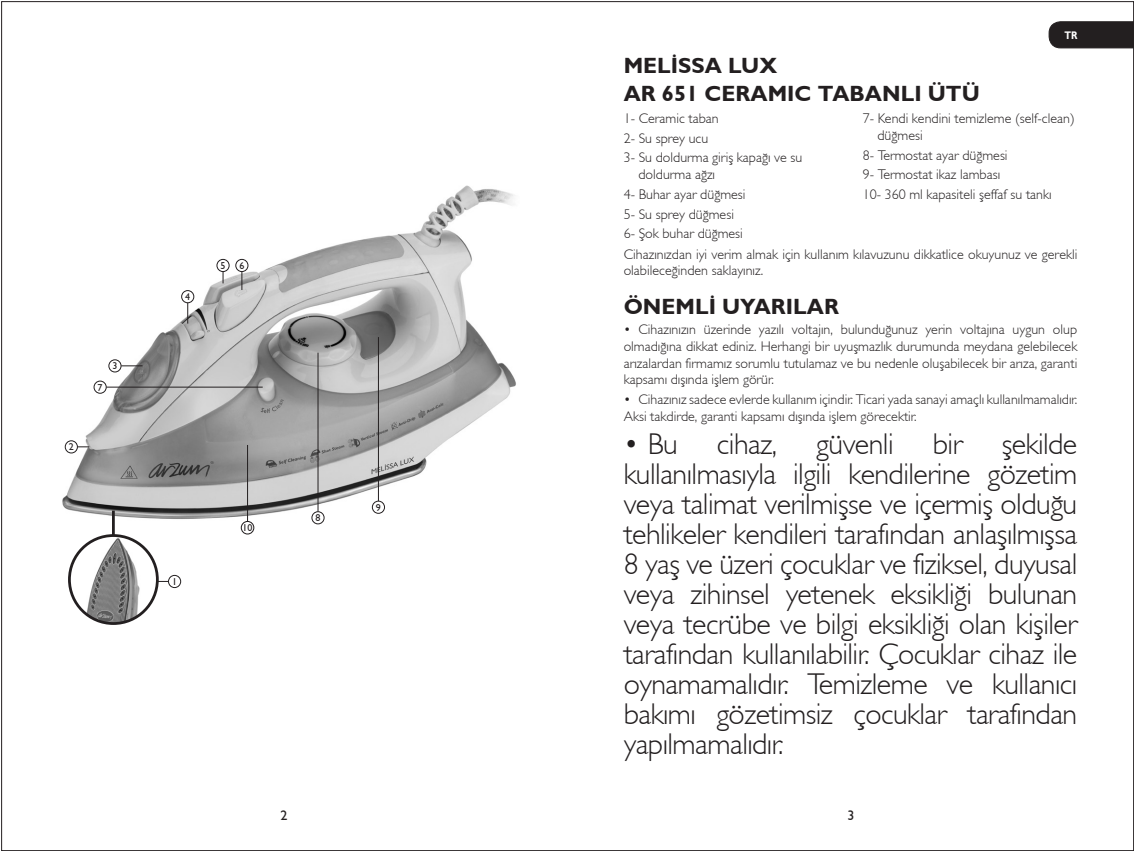
<style>
.page{position:relative;width:1134px;height:851px;background:#fff}
.page>*{position:absolute;margin:0;border:0;box-sizing:border-box;transform-origin:0 0}
.t1{font:30px/30px "Gill Sans Light TR";letter-spacing:-.02em;color:#231f20;text-align:justify}
.t2{font:22px "Gill Sans Bold TR";color:#231f20}
.t3{font:14px/16.8px "Gill Sans Light TR";color:#231f20}
.t4{font:14px "Gill Sans TR";color:#231f20}
.t5{font:11px "Gill Sans Bold TR";color:#fff;scale:.85 1}
.t6{font:10px "Gill Sans TR";color:#231f20}
</style>
<div class="page">
<svg style="left:1048px;top:21px;width:86px;height:27px;background:#2b2728"></svg>
<img style="left:62px;top:185px;width:454px;height:357px">
<img style="left:69px;top:535px;width:88px;height:88px;border-radius:44px">
<div style="left:68px;top:534px;width:91px;height:90px;border:3px solid #231f20;border-radius:50%"></div>
<hr style="left:112px;top:510px;width:3px;height:25px;background:#231f20">
<div style="left:168px;top:574px;width:13px;height:14px;border:1px solid #231f20;border-radius:50%"></div>
<div style="left:65px;top:440px;width:13px;height:13px;border:1px solid #231f20;border-radius:50%"></div>
<div style="left:108px;top:359px;width:14px;height:13px;border:1px solid #231f20;border-radius:50%"></div>
<svg style="left:121px;top:365px;width:22px;height:1px"></svg>
<div style="left:181px;top:290px;width:13px;height:13px;border:1px solid #231f20;border-radius:50%"></div>
<svg style="left:187px;top:303px;width:1px;height:20px"></svg>
<div style="left:216px;top:259px;width:14px;height:13px;border:1px solid #231f20;border-radius:50%"></div>
<svg style="left:223px;top:271px;width:1px;height:12px"></svg>
<div style="left:235px;top:259px;width:13px;height:13px;border:1px solid #231f20;border-radius:50%"></div>
<svg style="left:241px;top:271px;width:1px;height:19px"></svg>
<div style="left:94px;top:380px;width:13px;height:13px;border:1px solid #231f20;border-radius:50%"></div>
<hr style="left:106px;top:386px;width:157px;height:1px;background:#231f20">
<div style="left:311px;top:511px;width:14px;height:13px;border:1px solid #231f20;border-radius:50%"></div>
<hr style="left:317px;top:352px;width:1px;height:159px;background:#231f20">
<div style="left:372px;top:500px;width:13px;height:13px;border:1px solid #231f20;border-radius:50%"></div>
<hr style="left:378px;top:337px;width:1px;height:164px;background:#231f20">
<div style="left:241px;top:521px;width:13px;height:13px;border:1px solid #231f20;border-radius:50%"></div>
<hr style="left:247px;top:445px;width:1px;height:76px;background:#231f20">
<p class="t6" style="left:69px;top:440px;width:6px">2</p>
<p class="t6" style="left:98px;top:381px;width:6px">7</p>
<p class="t6" style="left:112px;top:359px;width:6px">3</p>
<p class="t6" style="left:185px;top:290px;width:6px">4</p>
<p class="t6" style="left:172px;top:575px;width:6px">1</p>
<p class="t6" style="left:221px;top:259px;width:6px">5</p>
<p class="t6" style="left:239px;top:259px;width:6px">6</p>
<p class="t6" style="left:243px;top:521px;width:11px">10</p>
<p class="t2" style="left:624px;top:52px;width:155px">MELİSSA LUX</p>
<p class="t2" style="left:624px;top:80px;width:358px">AR 651 CERAMIC TABANLI ÜTÜ</p>
<p class="t5" style="left:1064px;top:28px;width:17px">TR</p>
<p class="t6" style="left:315px;top:511px;width:6px">8</p>
<p class="t6" style="left:376px;top:501px;width:6px">9</p>
<p class="t3" style="left:624px;top:110px;width:97px">1- Ceramic taban</p>
<p class="t3" style="left:624px;top:129px;width:86px">2- Su sprey ucu</p>
<p class="t3" style="left:638px;top:149px;width:165px;text-indent:-15px">3- Su doldurma giriş kapağı ve su doldurma ağzı</p>
<p class="t3" style="left:624px;top:185px;width:123px">4- Buhar ayar düğmesi</p>
<p class="t3" style="left:624px;top:205px;width:112px">5- Su sprey düğmesi</p>
<p class="t3" style="left:624px;top:225px;width:121px">6- Şok buhar düğmesi</p>
<p class="t3" style="left:877px;top:110px;width:199px;text-indent:-15px">7- Kendi kendini temizleme (self-clean) düğmesi</p>
<p class="t3" style="left:863px;top:146px;width:146px">8- Termostat ayar düğmesi</p>
<p class="t3" style="left:863px;top:166px;width:139px">9- Termostat ikaz lambası</p>
<p class="t3" style="left:863px;top:185px;width:190px">10- 360 ml kapasiteli şeffaf su tankı</p>
<p class="t3" style="left:624px;top:245px;width:455px">Cihazınızdan iyi verim almak için kullanım kılavuzunu dikkatlice okuyunuz ve gerekli olabileceğinden saklayınız.</p>
<p class="t2" style="left:624px;top:293px;width:217px">ÖNEMLİ UYARILAR</p>
<p class="t3" style="left:624px;top:320px;width:455px;text-align:justify">• Cihazınızın üzerinde yazılı voltajın, bulunduğunuz yerin voltajına uygun olup olmadığına dikkat ediniz. Herhangi bir uyuşmazlık durumunda meydana gelebilecek arızalardan firmamız sorumlu tutulamaz ve bu nedenle oluşabilecek bir arıza, garanti kapsamı dışında işlem görür.</p>
<p class="t3" style="left:624px;top:390px;width:455px">• Cihazınız sadece evlerde kullanım içindir. Ticari yada sanayi amaçlı kullanılmamalıdır.<br>Aksi takdirde, garanti kapsamı dışında işlem görecektir.</p>
<p class="t1" style="left:624px;top:428px;width:56px">• Bu</p>
<p class="t1" style="left:717px;top:428px;width:62px">cihaz,</p>
<p class="t1" style="left:816px;top:428px;width:79px">güvenli</p>
<p class="t1" style="left:933px;top:428px;width:31px">bir</p>
<p class="t1" style="left:624px;top:428px;width:455px;text-indent:378px">şekilde kullanılmasıyla ilgili kendilerine gözetim veya talimat verilmişse ve içermiş olduğu tehlikeler kendileri tarafından anlaşılmışsa 8 yaş ve üzeri çocuklar ve fiziksel, duyusal veya zihinsel yetenek eksikliği bulunan veya tecrübe ve bilgi eksikliği olan kişiler tarafından kullanılabilir. Çocuklar cihaz ile oynamamalıdır. Temizleme ve kullanıcı bakımı gözetimsiz çocuklar tarafından yapılmamalıdır.</p>
<p class="t4" style="left:280px;top:806px;width:8px">2</p>
<p class="t4" style="left:847px;top:806px;width:8px">3</p>
</div>
